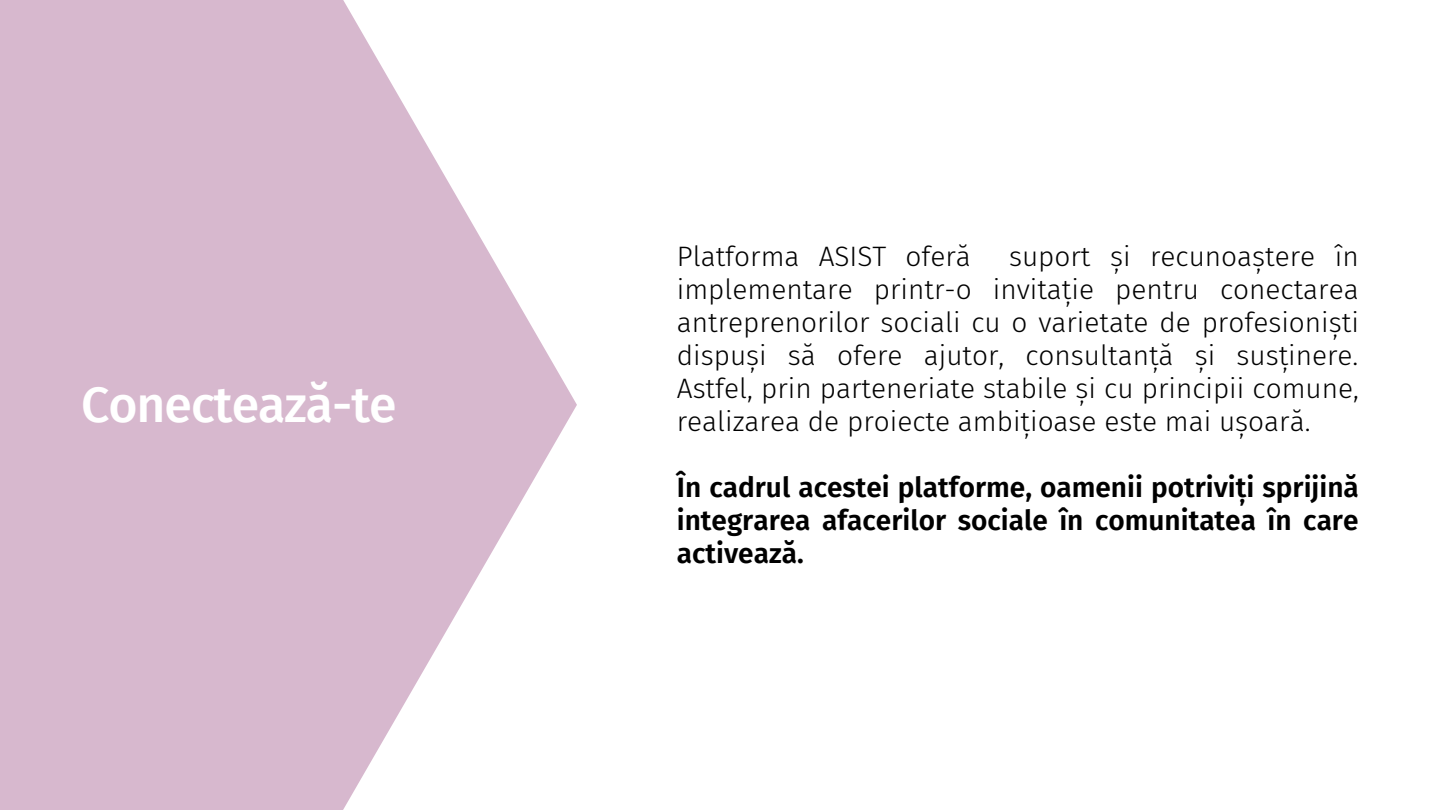
<style>
.page{position:relative;width:1440px;height:810px;background:#fff}
.page>*{position:absolute;margin:0;border:0;box-sizing:border-box;transform-origin:0 0}
.t1{font:500 50px "Fira Sans";letter-spacing:-.02em;color:#fff}
.t2{font:300 28px/33px "Fira Sans";color:#000;text-align:justify}
.t3{font:600 28px/33px "Fira Sans";color:#000;text-align:justify}
</style>
<div class="page">
<svg style="left:0;top:0;width:577px;height:810px;fill:#d7b8ce"></svg>
<p class="t1" style="left:81px;top:375px;width:317px">Conectează-te</p>
<p class="t2" style="left:677px;top:240px;width:684px;text-indent:332px">suport și recunoaștere în implementare printr-o invitație pentru conectarea antreprenorilor sociali cu o varietate de profesioniști dispuși să ofere ajutor, consultanță și susținere.<br>Astfel, prin parteneriate stabile și cu principii comune, realizarea de proiecte ambițioase este mai ușoară.</p>
<p class="t3" style="left:677px;top:471px;width:684px">În cadrul acestei platforme, oamenii potriviți sprijină integrarea afacerilor sociale în comunitatea în care activează.</p>
<p class="t2" style="left:677px;top:240px;width:296px">Platforma ASIST oferă</p>
</div>
